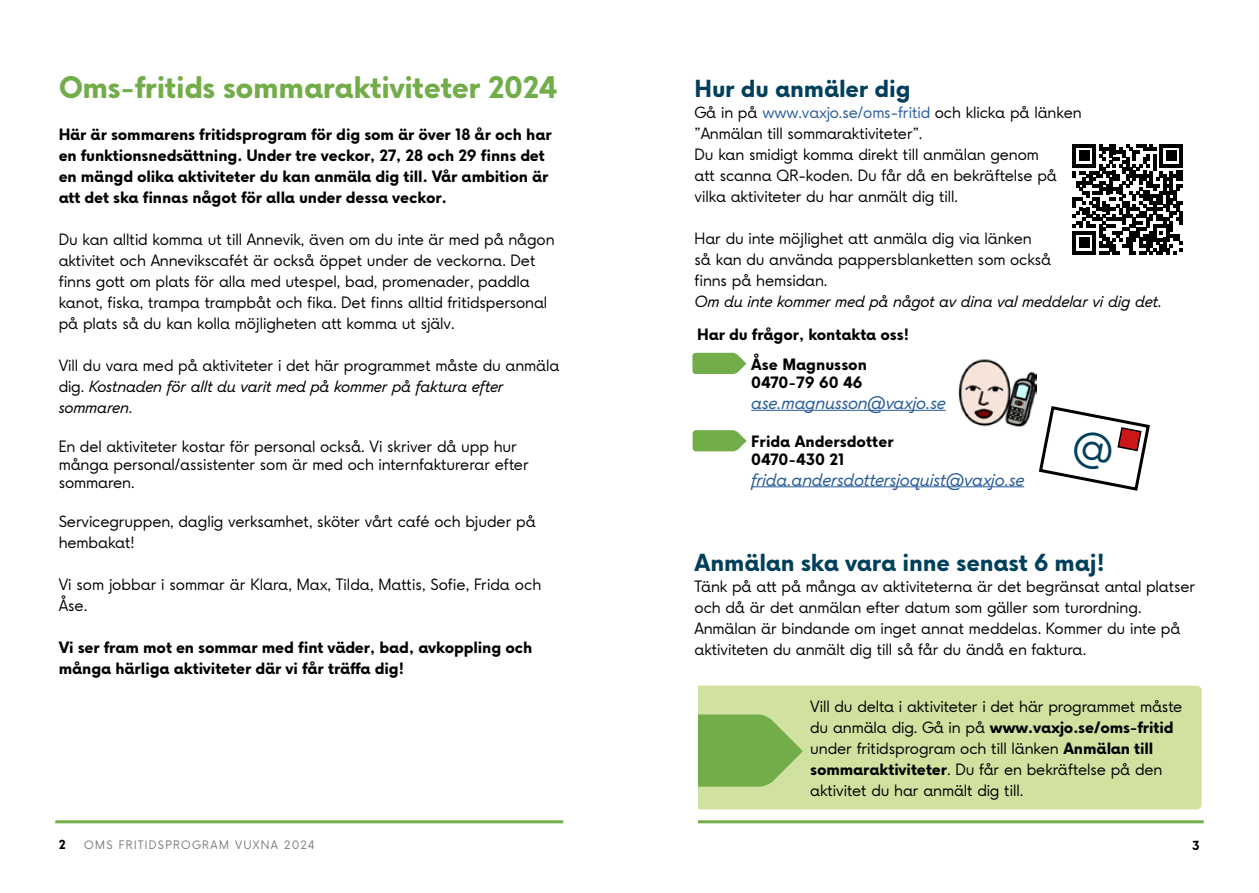
<style>
.page{position:relative;width:1259px;height:893px;background:#fff}
.page>*{position:absolute;margin:0;border:0;box-sizing:border-box;transform-origin:0 0}
.t1{font:700 28.5px "Vaxjo Now";letter-spacing:-.01em;color:#72ad4a}
.t2{font:700 22.5px "Vaxjo Now";letter-spacing:-.005em;color:#00405c}
.t3{font:italic 16.5px "Vaxjo Now";letter-spacing:-.01em;color:#275b9b}
.t4{font:15px/21px "Vaxjo Now";letter-spacing:-.005em;color:#000}
.t5{font:700 15px/21px "Vaxjo Now";letter-spacing:-.005em;color:#000}
.t6{font:italic 15px "Vaxjo Now";letter-spacing:-.01em;color:#000}
.t7{font:700 12px "Vaxjo Now";color:#000}
.t8{font:11.25px "Vaxjo Now";letter-spacing:.12em;color:#7c7b7b}
.s1{font-style:italic}
.s2{color:#275b9b}
.s3{font-weight:700}
</style>
<div class="page">
<hr style="left:55px;top:820px;width:508px;height:3px;background:#72ad4a">
<hr style="left:694px;top:820px;width:509px;height:3px;background:#72ad4a">
<div style="left:694px;top:686px;width:507px;height:123px;background:#d1e19f;border-radius:5px"></div>
<svg style="left:697px;top:714px;width:106px;height:73px"></svg>
<div style="left:585px;top:674px;width:112px;height:209px;background:#fff"></div>
<hr style="left:751px;top:410px;width:194px;height:1px;background:#275b9b">
<hr style="left:751px;top:486px;width:273px;height:1px;background:#275b9b">
<svg style="left:692px;top:353px;width:54px;height:21px"></svg>
<img style="left:958px;top:359px;width:78px;height:69px">
<svg style="left:692px;top:430px;width:54px;height:21px"></svg>
<svg style="left:1072px;top:144px;width:111px;height:111px"></svg>
<svg style="left:1038px;top:406px;width:112px;height:85px"></svg>
<h1 class="t1" style="left:59px;top:67px;width:500px">Oms-fritids sommaraktiviteter 2024</h1>
<p class="t5" style="left:59px;top:124px;width:495px">Här är sommarens fritidsprogram för dig som är över 18 år och har en funktionsnedsättning. Under tre veckor, 27, 28 och 29 finns det en mängd olika aktiviteter du kan anmäla dig till. Vår ambition är att det ska finnas något för alla under dessa veckor.</p>
<p class="t4" style="left:59px;top:229px;width:497px">Du kan alltid komma ut till Annevik, även om du inte är med på någon aktivitet och Annevikscafét är också öppet under de veckorna. Det finns gott om plats för alla med utespel, bad, promenader, paddla kanot, fiska, trampa trampbåt och fika. Det finns alltid fritidspersonal på plats så du kan kolla möjligheten att komma ut själv.</p>
<p class="t4" style="left:59px;top:355px;width:502px">Vill du vara med på aktiviteter i det här programmet måste du anmäla dig. <span class="s1">Kostnaden för allt du varit med på kommer på faktura efter sommaren.</span></p>
<p class="t4" style="left:59px;top:437px;width:472px;line-height:18px">En del aktiviteter kostar för personal också. Vi skriver då upp hur många personal/assistenter som är med och internfakturerar efter sommaren.</p>
<p class="t4" style="left:59px;top:511px;width:479px">Servicegruppen, daglig verksamhet, sköter vårt café och bjuder på hembakat!</p>
<p class="t4" style="left:59px;top:574px;width:484px">Vi som jobbar i sommar är Klara, Max, Tilda, Mattis, Sofie, Frida och<br>Åse.</p>
<p class="t5" style="left:59px;top:637px;width:475px">Vi ser fram mot en sommar med fint väder, bad, avkoppling och många härliga aktiviteter där vi får träffa dig!</p>
<h2 class="t2" style="left:694px;top:72px;width:217px">Hur du anmäler dig</h2>
<p class="t4" style="left:694px;top:102px;width:389px">Gå in på <span class="s2">www.vaxjo.se/oms-fritid</span> och klicka på länken ”Anmälan till sommaraktiviteter”.<br>Du kan smidigt komma direkt till anmälan genom<br>att scanna QR-koden. Du får då en bekräftelse på vilka aktiviteter du har anmält dig till.</p>
<p class="t4" style="left:694px;top:228px;width:358px">Har du inte möjlighet att anmäla dig via länken så kan du använda pappersblanketten som också finns på hemsidan.</p>
<p class="t6" style="left:694px;top:291px;width:470px">Om du inte kommer med på något av dina val meddelar vi dig det.</p>
<p class="t5" style="left:751px;top:320px;width:159px;line-height:30px;text-indent:-54px">Har du frågor, kontakta oss!<br>Åse Magnusson</p>
<p class="t5" style="left:751px;top:372px;width:113px">0470-79 60 46</p>
<p class="t3" style="left:751px;top:392px;width:196px">ase.magnusson@vaxjo.se</p>
<p class="t5" style="left:751px;top:432px;width:144px;line-height:18px">Frida Andersdotter<br>0470-430 21</p>
<p class="t3" style="left:751px;top:468px;width:274px">frida.andersdottersjoquist@vaxjo.se</p>
<h2 class="t2" style="left:694px;top:546px;width:411px">Anmälan ska vara inne senast 6 maj!</h2>
<p class="t4" style="left:694px;top:576px;width:502px">Tänk på att på många av aktiviteterna är det begränsat antal platser och då är det anmälan efter datum som gäller som turordning.<br>Anmälan är bindande om inget annat meddelas. Kommer du inte på aktiviteten du anmält dig till så får du ändå en faktura.</p>
<p class="t4" style="left:810px;top:696px;width:374px">Vill du delta i aktiviteter i det här programmet måste du anmäla dig. Gå in på <span class="s3">www.vaxjo.se/oms-fritid </span>under fritidsprogram och till länken <span class="s3">Anmälan till sommaraktiviteter</span>. Du får en bekräftelse på den aktivitet du har anmält dig till.</p>
<p class="t7" style="left:59px;top:836px;width:8px">2</p>
<p class="t8" style="left:84px;top:837px;width:231px">OMS FRITIDSPROGRAM VUXNA 2024</p>
<p class="t7" style="left:1192px;top:837px;width:9px">3</p>
</div>
